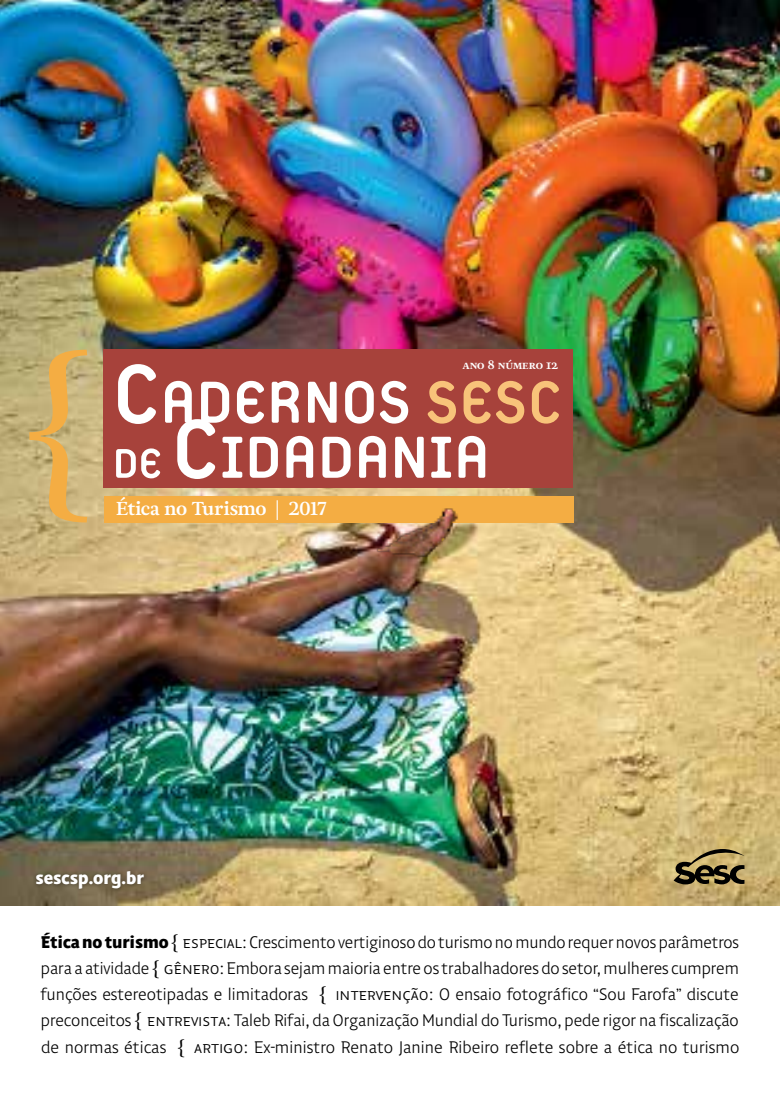
<style>
.page{position:relative;width:780px;height:1099px;background:#fff}
.page>*{position:absolute;margin:0;border:0;box-sizing:border-box;transform-origin:0 0}
.t1{font:700 18.62px "Adriane Text";color:#fff}
.t2{font:900 18.62px "Adam BP Text";color:#fff}
.t3{font:100 18px/26.1px "Adam BP Text";letter-spacing:.005em;color:#000;text-align:justify}
.t4{font:700 12.25px "Adriane Text";letter-spacing:-.015em;color:#fff}
.s1{font-weight:900}
.s2{font-family:"Adriane Text";font-weight:700}
</style>
<div class="page">
<img style="left:0;top:0;width:780px;height:905px">
<div style="left:103px;top:349px;width:469px;height:139px;background:#a7423b"></div>
<div style="left:104px;top:496px;width:469px;height:26px;background:#f4ad43"></div>
<svg style="left:29px;top:349px;width:58px;height:173px;background:#d2b16c"></svg>
<svg style="left:116px;top:364px;width:443px;height:115px"></svg>
<div style="left:33px;top:867px;width:114px;height:25px;background:#000;opacity:.35"></div>
<svg style="left:673px;top:847px;width:71px;height:37px;background:#817248"></svg>
<p class="t1" style="left:116px;top:496px;width:212px">Ética no Turismo | 2017</p>
<p class="t4" style="left:462px;top:356px;width:97px">Ano 8 Número 12</p>
<p class="t2" style="left:35px;top:864px;width:110px">sescsp.org.br</p>
<p class="t3" style="left:40px;top:928px;width:700px"><span class="s1">Ética no turismo</span> <span class="s2">{</span> ESPECIAL: Crescimento vertiginoso do turismo no mundo requer novos parâmetros para a atividade <span class="s2">{</span> gênero: Embora sejam maioria entre os trabalhadores do setor, mulheres cumprem funções estereotipadas e limitadoras <span class="s2">{</span> IN TERVEN ÇÃO: O ensaio fotográfico “Sou Farofa” discute preconceitos <span class="s2">{</span> ENTREVISTA: Taleb Rifai, da Organização Mundial do Turismo, pede rigor na fiscalização de normas éticas <span class="s2">{</span> Artigo: Ex-ministro Renato Janine Ribeiro reflete sobre a ética no turismo</p>
</div>
